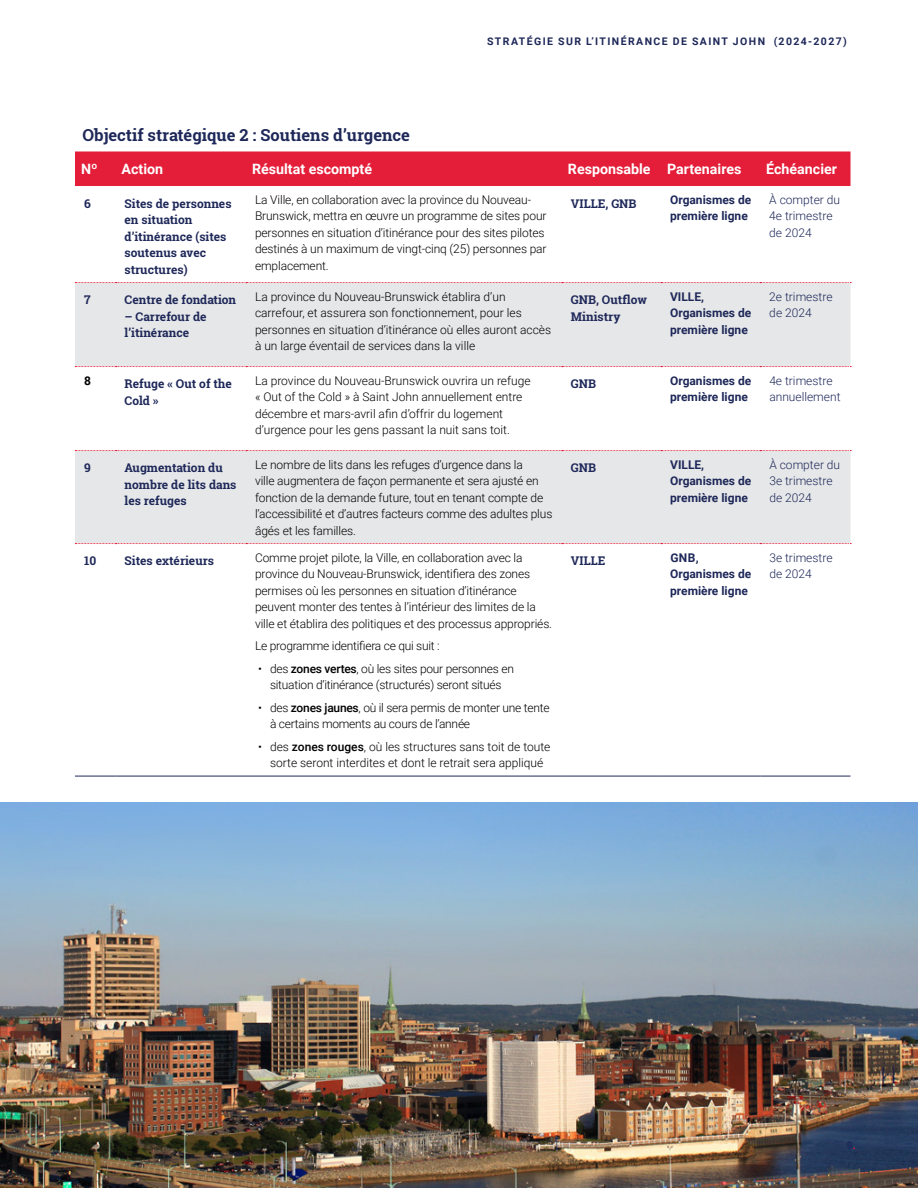
<style>
.page{position:relative;width:918px;height:1188px;background:#fff}
.page>*{position:absolute;margin:0;border:0;box-sizing:border-box;transform-origin:0 0}
.t1{font:700 16.5px "Roboto Slab";color:#1e2859}
.t2{font:700 14.25px "Roboto";color:#fff}
.t3{font:300 12px/16.5px "Roboto";letter-spacing:-.01em;color:#000}
.t4{font:700 12px/16.5px "Roboto Slab";color:#1e2859}
.t5{font:700 12px/16.5px "Roboto";color:#1e2859}
.t6{font:300 12px/16.5px "Roboto";color:#1e2859}
.t7{font:700 12px "Roboto";color:#000}
.t8{font:700 10.5px "Roboto";letter-spacing:.135em;color:#1e2859}
.t9{font:700 10.5px "Roboto Slab";color:#1e2859}
.s1{font-weight:500}
.s2{color:#e41d38}
</style>
<div class="page">
<div style="left:75px;top:152px;width:775px;height:34px;background:#e41d38"></div>
<svg style="left:75px;top:283px;width:775px;height:260px;fill:#e6e7e8"></svg>
<svg style="left:75px;top:282px;width:776px;height:1px"></svg>
<svg style="left:75px;top:366px;width:776px;height:1px"></svg>
<svg style="left:75px;top:450px;width:776px;height:1px"></svg>
<svg style="left:75px;top:543px;width:776px;height:1px"></svg>
<hr style="left:75px;top:776px;width:41px;height:1px;background:#1e2859">
<hr style="left:116px;top:776px;width:130px;height:1px;background:#1e2859">
<hr style="left:246px;top:776px;width:316px;height:1px;background:#1e2859">
<hr style="left:562px;top:776px;width:99px;height:1px;background:#1e2859">
<hr style="left:661px;top:776px;width:99px;height:1px;background:#1e2859">
<hr style="left:760px;top:776px;width:90px;height:1px;background:#1e2859">
<img style="left:0;top:802px;width:918px;height:386px">
<p class="t8" style="left:487px;top:34px;width:361px">STRATÉGIE SUR L’ITINÉRANCE DE SAINT JOHN (2024-2027)</p>
<h1 class="t1" style="left:82px;top:123px;width:329px">Objectif stratégique 2 : Soutiens d’urgence</h1>
<p class="t2" style="left:81px;top:159px;width:18px">Nº</p>
<p class="t2" style="left:122px;top:159px;width:43px">Action</p>
<p class="t2" style="left:252px;top:159px;width:122px">Résultat escompté</p>
<p class="t2" style="left:568px;top:159px;width:175px">Responsable Partenaires</p>
<p class="t2" style="left:766px;top:159px;width:72px">Échéancier</p>
<p class="t4" style="left:84px;top:195px;width:8px">6</p>
<p class="t4" style="left:125px;top:195px;width:108px">Sites de personnes en situation d’itinérance (sites soutenus avec structures)</p>
<p class="t3" style="left:255px;top:191px;width:293px">La Ville, en collaboration avec la province du Nouveau-Brunswick, mettra en œuvre un programme de sites pour personnes en situation d’itinérance pour des sites pilotes destinés à un maximum de vingt-cinq (25) personnes par emplacement.</p>
<p class="t4" style="left:571px;top:195px;width:67px">VILLE, GNB</p>
<p class="t5" style="left:670px;top:191px;width:83px">Organismes de première ligne</p>
<p class="t6" style="left:769px;top:191px;width:72px">À compter du<br>4e trimestre de 2024</p>
<p class="t4" style="left:84px;top:291px;width:8px">7</p>
<p class="t4" style="left:125px;top:291px;width:113px">Centre de fondation</p>
<p class="t4" style="left:125px;top:308px;width:83px">– Carrefour de l’itinérance</p>
<p class="t3" style="left:255px;top:288px;width:298px">La province du Nouveau-Brunswick établira d’un carrefour, et assurera son fonctionnement, pour les personnes en situation d’itinérance où elles auront accès à un large éventail de services dans la ville</p>
<p class="t4" style="left:571px;top:291px;width:78px">GNB, Outflow<br>Ministry</p>
<p class="t5" style="left:670px;top:288px;width:83px">VILLE,<br>Organismes de première ligne</p>
<p class="t6" style="left:769px;top:288px;width:65px">2e trimestre de 2024</p>
<p class="t7" style="left:84px;top:372px;width:8px">8</p>
<p class="t4" style="left:125px;top:375px;width:109px">Refuge « Out of the<br>Cold »</p>
<p class="t3" style="left:255px;top:372px;width:277px">La province du Nouveau-Brunswick ouvrira un refuge « Out of the Cold » à Saint John annuellement entre décembre et mars-avril afin d’offrir du logement d’urgence pour les gens passant la nuit sans toit.</p>
<p class="t4" style="left:571px;top:375px;width:27px">GNB</p>
<p class="t5" style="left:670px;top:372px;width:83px">Organismes de première ligne</p>
<p class="t6" style="left:769px;top:372px;width:73px">4e trimestre annuellement</p>
<p class="t4" style="left:84px;top:459px;width:8px">9</p>
<p class="t4" style="left:125px;top:459px;width:113px">Augmentation du nombre de lits dans les refuges</p>
<p class="t3" style="left:255px;top:456px;width:299px">Le nombre de lits dans les refuges d’urgence dans la<br>ville augmentera de façon permanente et sera ajusté en fonction de la demande future, tout en tenant compte de l’accessibilité et d’autres facteurs comme des adultes plus âgés et les familles.</p>
<p class="t4" style="left:571px;top:459px;width:27px">GNB</p>
<p class="t5" style="left:670px;top:456px;width:83px">VILLE,<br>Organismes de première ligne</p>
<p class="t6" style="left:769px;top:456px;width:72px">À compter du<br>3e trimestre de 2024</p>
<p class="t4" style="left:84px;top:552px;width:14px">10</p>
<p class="t4" style="left:125px;top:552px;width:91px">Sites extérieurs</p>
<p class="t3" style="left:255px;top:549px;width:299px">Comme projet pilote, la Ville, en collaboration avec la province du Nouveau-Brunswick, identifiera des zones permises où les personnes en situation d’itinérance peuvent monter des tentes à l’intérieur des limites de la ville et établira des politiques et des processus appropriés.</p>
<p class="t3" style="left:255px;top:637px;width:186px">Le programme identifiera ce qui suit :</p>
<p class="t3" style="left:258px;top:660px;width:257px;text-align:center">• des <span class="s1">zones vertes</span>, où les sites pour personnes en situation d’itinérance (structurés) seront situés</p>
<p class="t3" style="left:270px;top:699px;width:281px;text-indent:-12px">• des <span class="s1">zones jaunes</span>, où il sera permis de monter une tente à certains moments au cours de l’année</p>
<p class="t3" style="left:258px;top:738px;width:294px;text-align:center">• des <span class="s1">zones rouges</span>, où les structures sans toit de toute sorte seront interdites et dont le retrait sera appliqué</p>
<p class="t4" style="left:571px;top:552px;width:36px">VILLE</p>
<p class="t5" style="left:670px;top:549px;width:83px">GNB,<br>Organismes de première ligne</p>
<p class="t6" style="left:769px;top:549px;width:65px">3e trimestre de 2024</p>
<p class="t9" style="left:847px;top:1138px;width:10px">9<span class="s2">.</span></p>
</div>
